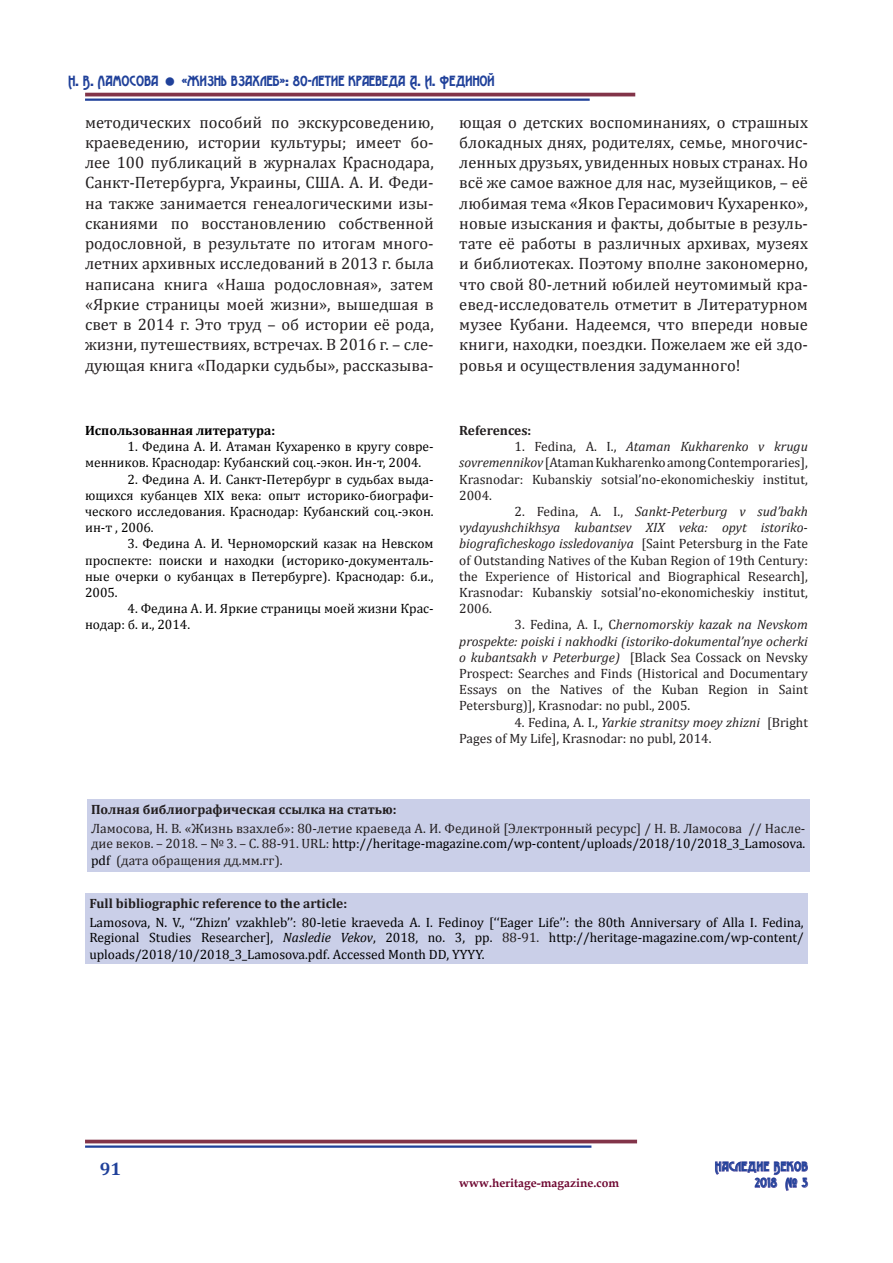
<style>
.page{position:relative;width:893px;height:1263px;background:#fff}
.page>*{position:absolute;margin:0;border:0;box-sizing:border-box;transform-origin:0 0}
.t1{font:700 18px "Cambria";color:#20419a}
.t2{font:16.5px/20.2px "Cambria";color:#231f20;text-align:justify}
.t3{font:15px "Advokat Modern";color:#20419a}
.t4{font:13.5px/16.2px "Cambria";color:#231f20;text-align:justify}
.t5{font:13.5px/16.2px "Cambria";color:#000001}
.t6{font:700 13.5px "Cambria";color:#231f20}
.t7{font:700 13.5px "Cambria";color:#000001}
.t8{font:13.5px "Advokat Modern";letter-spacing:.03em;color:#20419a}
.t9{font:700 12px "Book Antiqua";color:#6e0731}
.s1{font-style:italic}
.s2{color:#000001}
.s3{color:#231f20}
</style>
<div class="page">
<div style="left:87px;top:799px;width:723px;height:73px;background:#cacfe8"></div>
<div style="left:85px;top:893px;width:723px;height:70px;background:#cacfe8"></div>
<svg style="left:715px;top:1161px;width:93px;height:30px"></svg>
<hr style="left:85px;top:1140px;width:552px;height:3px;background:#823449">
<hr style="left:85px;top:1145px;width:506px;height:3px;background:#20419a">
<hr style="left:85px;top:93px;width:550px;height:3px;background:#823449">
<hr style="left:85px;top:99px;width:505px;height:2px;background:#20419a">
<p class="t3" style="left:68px;top:73px;width:92px">Н. В. Ламосова</p>
<p class="t3" style="left:182px;top:73px;width:315px">«жизнь взахлеб»: 80-летие краеведа А. И. Фединой</p>
<p class="t2" style="left:85px;top:112px;width:350px">методических пособий по экскурсоведению, краеведению, истории культуры; имеет бо&shy;лее 100 публикаций в журналах Краснодара, Санкт-Петербурга, Украины, США. А. И. Феди&shy;на также занимается генеалогическими изы&shy;сканиями по восстановлению собственной родословной, в результате по итогам много&shy;летних архивных исследований в 2013 г. была написана книга «Наша родословная», затем «Яркие страницы моей жизни», вышедшая в свет в 2014 г. Это труд – об истории её рода, жизни, путешествиях, встречах. В 2016 г. – сле&shy;дующая книга «Подарки судьбы», рассказыва-</p>
<p class="t2" style="left:459px;top:112px;width:350px">ющая о детских воспоминаниях, о страшных блокадных днях, родителях, семье, многочис&shy;ленных друзьях, увиденных новых странах. Но всё же самое важное для нас, музейщиков, – её любимая тема «Яков Герасимович Кухаренко», новые изыскания и факты, добытые в резуль&shy;тате её работы в различных архивах, музеях и библиотеках. Поэтому вполне закономерно, что свой 80-летний юбилей неутомимый кра&shy;евед-исследователь отметит в Литературном музее Кубани. Надеемся, что впереди новые книги, находки, поездки. Пожелаем же ей здо&shy;ровья и осуществления задуманного!</p>
<p class="t7" style="left:85px;top:421px;width:192px">Использованная литература:</p>
<p class="t5" style="left:85px;top:438px;width:350px;text-indent:43px">1. Федина А. И. Атаман Кухаренко в кругу совре&shy;менников. Краснодар: Кубанский соц.-экон. Ин-т, 2004.</p>
<p class="t5" style="left:85px;top:471px;width:350px;text-align:justify;text-indent:43px">2. Федина А. И. Санкт-Петербург в судьбах выда&shy;ющихся кубанцев XIX века: опыт историко-биографи&shy;ческого исследования. Краснодар: Кубанский соц.-экон. ин-т , 2006.</p>
<p class="t5" style="left:85px;top:536px;width:350px;text-align:justify;text-indent:43px">3. Федина А. И. Черноморский казак на Невском проспекте: поиски и находки (историко-документаль&shy;ные очерки о кубанцах в Петербурге). Краснодар: б.и., 2005.</p>
<p class="t5" style="left:85px;top:600px;width:350px;text-indent:43px">4. Федина А. И. Яркие страницы моей жизни Крас&shy;нодар: б. и., 2014.</p>
<p class="t6" style="left:459px;top:421px;width:74px">References:</p>
<p class="t4" style="left:459px;top:438px;width:350px;text-indent:55px">1. Fedina, A. I., <span class="s1">Ataman Kukharenko v krugu sovremennikov</span> [Ataman Kukharenko among Contemporaries], Krasnodar: Kubanskiy sotsial’no-ekonomicheskiy institut, 2004.</p>
<p class="t4" style="left:459px;top:503px;width:350px;text-indent:55px">2. Fedina, A. I., <span class="s1">Sankt-Peterburg v sud’bakh vydayushchikhsya kubantsev XIX veka: opyt istoriko&shy;biograficheskogo issledovaniya</span> [Saint Petersburg in the Fate of Outstanding Natives of the Kuban Region of 19th Century: the Experience of Historical and Biographical Research], Krasnodar: Kubanskiy sotsial’no-ekonomicheskiy institut, 2006.</p>
<p class="t4" style="left:459px;top:617px;width:350px;text-indent:55px">3. Fedina, A. I., C<span class="s1">hernomorskiy kazak na Nevskom prospekte: poiski i nakhodki (istoriko-dokumental’nye ocherki o kubantsakh v Peterburge)</span> [Black Sea Cossack on Nevsky Prospect: Searches and Finds (Historical and Documentary Essays on the Natives of the Kuban Region in Saint Petersburg)], Krasnodar: no publ., 2005.</p>
<p class="t4" style="left:459px;top:714px;width:350px;text-indent:55px">4. Fedina, A. I., <span class="s1">Yarkie stranitsy moey zhizni</span> [Bright<br>Pages of My Life], Krasnodar: no publ, 2014.</p>
<p class="t6" style="left:91px;top:800px;width:307px">Полная библиографическая ссылка на статью:</p>
<p class="t4" style="left:91px;top:821px;width:716px;line-height:15px">Ламосова, Н. В. «Жизнь взахлеб»: 80-летие краеведа А. И. Фединой [Электронный ресурс] / Н. В. Ламосова // Насле&shy;дие веков. – 2018. – № 3. – С. 88-91. URL: <span class="s2">http://heritage-magazine.com/wp-content/uploads/2018/10/2018_3_Lamosova.</span></p>
<p class="t4" style="left:91px;top:852px;width:193px"><span class="s2">pdf</span> (дата обращения дд.мм.гг).</p>
<p class="t6" style="left:89px;top:894px;width:259px">Full bibliographic reference to the article:</p>
<p class="t5" style="left:89px;top:915px;width:716px;line-height:15px">Lamosova, N. V., ‘‘Zhizn’ vzakhleb’’: 80-letie kraeveda A. I. Fedinoy [‘‘Eager Life’’: the 80th Anniversary of Alla I. Fedina,<br>Regional Studies Researcher], <span class="s1">Nasledie Vekov</span>, 2018, no. 3, pp. <span class="s3">88-91.</span> http://heritage-magazine.com/wp-content/</p>
<p class="t5" style="left:89px;top:946px;width:397px">uploads/2018/10/2018_3_Lamosova.pdf. Accessed Month DD, YYYY.</p>
<h1 class="t1" style="left:100px;top:1156px;width:23px">91</h1>
<p class="t8" style="left:715px;top:1159px;width:95px">Наследие Веков</p>
<p class="t9" style="left:459px;top:1175px;width:161px">www.heritage-magazine.com</p>
<p class="t8" style="left:755px;top:1175px;width:55px">2018 № 3</p>
</div>
